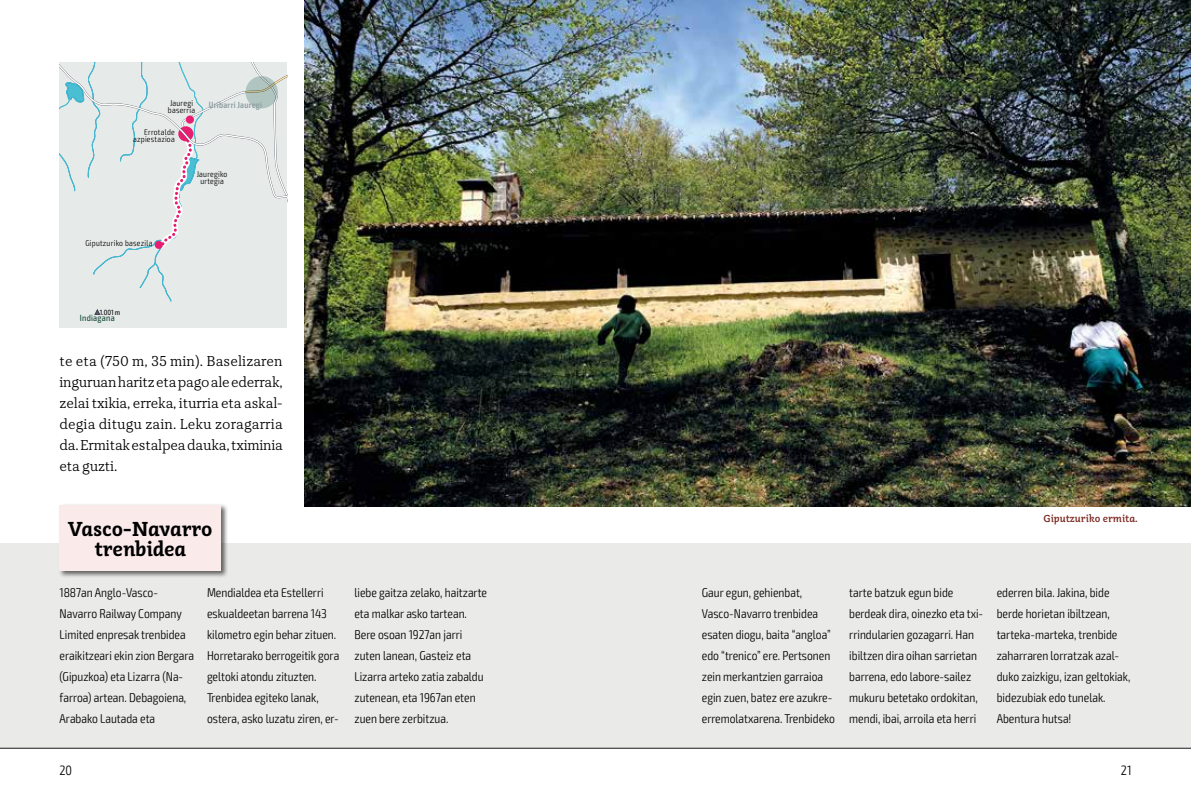
<style>
.page{position:relative;width:1191px;height:808px;background:#fff}
.page>*{position:absolute;margin:0;border:0;box-sizing:border-box;transform-origin:0 0}
.t1{font:600 21px/20.2px "Adagio Slab Script";letter-spacing:-.01em;color:#000;text-align:center}
.t2{font:300 14.25px/21px "TT Tricks";letter-spacing:-.015em;color:#000;text-align:justify}
.t3{font:300 condensed 13.5px "Exo 2";color:#000}
.t4{font:300 condensed 12.75px/21px "Exo 2";color:#000}
.t5{font:500 10.5px "Adagio Slab Script";color:#762018}
.t6{font:600 condensed 9px "Exo 2";letter-spacing:.025em;color:#8fa0a3;scale:.95 1}
.t7{font:condensed 9px "Exo 2";letter-spacing:.03em;color:#134632}
.t8{font:300 condensed 8.4px/7.5px "Exo 2";letter-spacing:.03em;color:#000}
.t9{font:condensed 7.5px "Exo 2";color:#000}
</style>
<div class="page">
<img style="left:304px;top:0;width:887px;height:507px">
<div style="left:60px;top:62px;width:227px;height:265px;background:#e6ebea"></div>
<svg style="left:95px;top:309px;width:5px;height:6px"></svg>
<svg style="left:60px;top:62px;width:227px;height:240px"></svg>
<div style="left:0;top:543px;width:1191px;height:205px;background:#eaeae8"></div>
<div style="left:58px;top:503px;width:170px;height:75px;background:#000;opacity:.6"></div>
<div style="left:60px;top:505px;width:161px;height:65px;background:#faeaea"></div>
<hr style="left:0;top:748px;width:1191px;height:1px;background:#231f1f">
<p class="t8" style="left:168px;top:99px;width:29px">Jauregi baserria</p>
<p class="t8" style="left:133px;top:128px;width:43px;text-align:right">Errotalde azpiestazioa</p>
<p class="t6" style="left:209px;top:99px;width:57px">Uribarri Jauregi</p>
<p class="t8" style="left:85px;top:239px;width:69px">Giputzuriko basezila</p>
<p class="t9" style="left:100px;top:308px;width:22px">1.001 m</p>
<p class="t7" style="left:80px;top:313px;width:36px">Indiagana</p>
<p class="t8" style="left:197px;top:170px;width:32px;text-align:center">Jauregiko urtegia</p>
<p class="t2" style="left:60px;top:351px;width:225px">te eta (750 m, 35 min). Baselizaren inguruan haritz eta pago ale ederrak, zelai txikia, erreka, iturria eta askal&shy;degia ditugu zain. Leku zoragarria da. Ermitak estalpea dauka, tximinia eta guzti.</p>
<h1 class="t1" style="left:68px;top:519px;width:146px">Vasco-Navarro trenbidea</h1>
<p class="t4" style="left:60px;top:582px;width:136px">1887an Anglo-Vasco-<br>Navarro Railway Company<br>Limited enpresak trenbidea eraikitzeari ekin zion Bergara (Gipuzkoa) eta Lizarra (Na&shy;farroa) artean. Debagoiena,<br>Arabako Lautada eta</p>
<p class="t4" style="left:207px;top:582px;width:134px">Mendialdea eta Estellerri eskualdeetan barrena 143 kilometro egin behar zituen.<br>Horretarako berrogeitik gora geltoki atondu zituzten.<br>Trenbidea egiteko lanak, ostera, asko luzatu ziren, er-</p>
<p class="t4" style="left:354px;top:582px;width:134px">liebe gaitza zelako, haitzarte eta malkar asko tartean.<br>Bere osoan 1927an jarri zuten lanean, Gasteiz eta<br>Lizarra arteko zatia zabaldu zutenean, eta 1967an eten zuen bere zerbitzua.</p>
<p class="t5" style="left:1043px;top:512px;width:96px">Giputzuriko ermita.</p>
<p class="t4" style="left:702px;top:582px;width:135px">Gaur egun, gehienbat,<br>Vasco-Navarro trenbidea esaten diogu, baita “angloa” edo “trenico” ere. Pertsonen zein merkantzien garraioa egin zuen, batez ere azukre&shy;erremolatxarena. Trenbideko</p>
<p class="t4" style="left:849px;top:582px;width:135px">tarte batzuk egun bide berdeak dira, oinezko eta txi&shy;rrindularien gozagarri. Han ibiltzen dira oihan sarrietan barrena, edo labore-sailez mukuru betetako ordokitan, mendi, ibai, arroila eta herri</p>
<p class="t4" style="left:996px;top:582px;width:135px">ederren bila. Jakina, bide berde horietan ibiltzean, tarteka-marteka, trenbide zaharraren lorratzak azal&shy;duko zaizkigu, izan geltokiak, bidezubiak edo tunelak.<br>Abentura hutsa!</p>
<p class="t3" style="left:60px;top:762px;width:14px">20</p>
<p class="t3" style="left:1120px;top:762px;width:12px">21</p>
</div>
